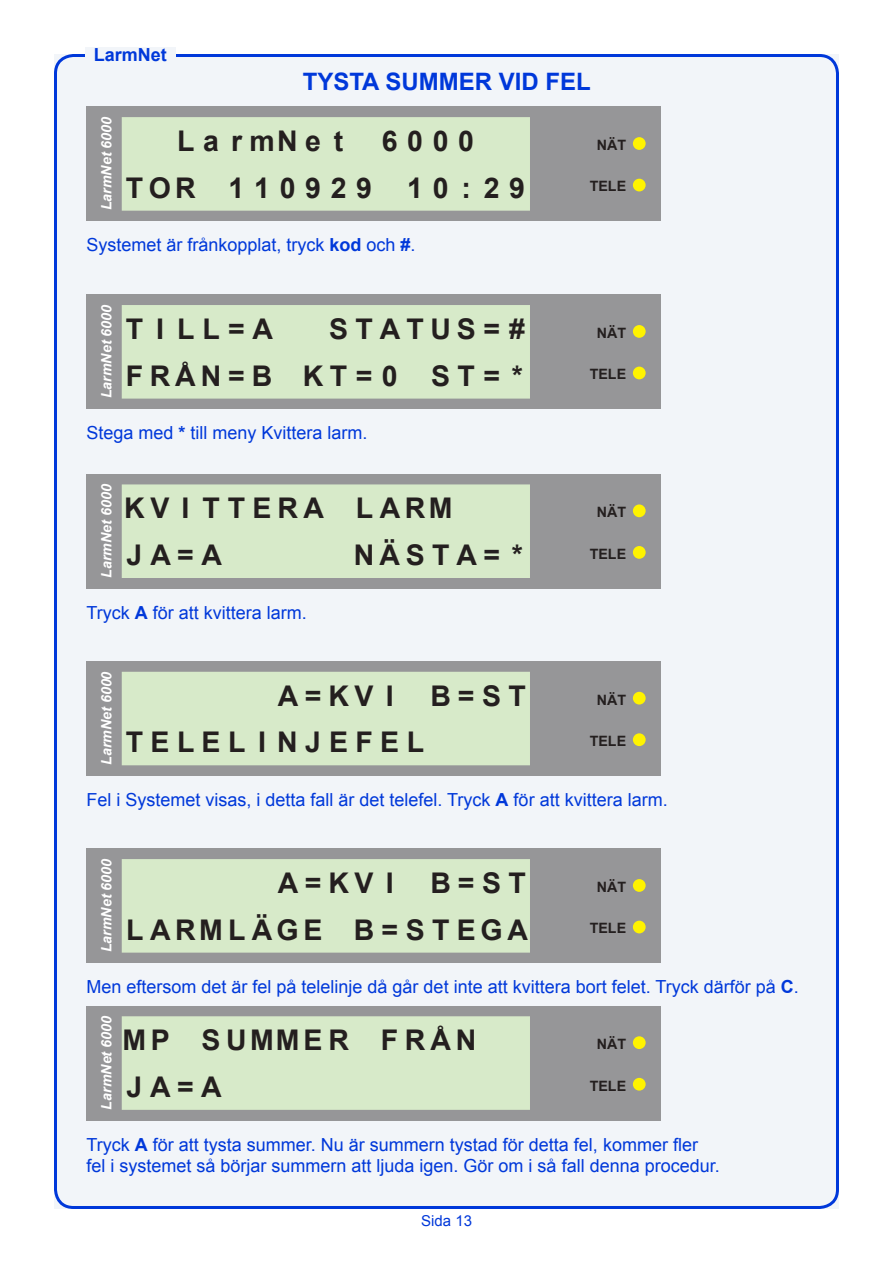
<style>
.page{position:relative;width:893px;height:1263px;background:#fff}
.page>*{position:absolute;margin:0;border:0;box-sizing:border-box;transform-origin:0 0}
.t1{font:700 28.5px/46.8px "Arial";letter-spacing:.24em;color:#241f1f;text-align:right}
.t2{font:700 28.5px/46.8px "Arial";letter-spacing:.18em;color:#241f1f;text-align:right}
.t3{font:700 28.5px/46.8px "Arial";letter-spacing:.34em;color:#241f1f}
.t4{font:700 28.5px/46.8px "Arial";letter-spacing:.2em;color:#241f1f}
.t5{font:700 28.5px/46.8px "Arial";letter-spacing:.175em;color:#241f1f}
.t6{font:700 24px "Arial";color:#0038da}
.t7{font:18px/21.6px "Arial";color:#0038da}
.t8{font:700 18px "Arial";color:#0038da}
.t9{font:15px "Arial";color:#0038da}
.t10{font:italic 700 14.25px "Arial";color:#fff}
.t11{font:700 14.25px "Arial";color:#241f1f}
.s1{font-weight:700}
</style>
<div class="page">
<div style="left:54px;top:54px;width:785px;height:1155px;background:#f2f5f9"></div>
<div style="left:85px;top:47px;width:90px;height:14px;background:#f2f5f9"></div>
<div style="left:86px;top:106px;width:574px;height:115px;background:#969698"></div>
<div style="left:122px;top:117px;width:408px;height:94px;background:#d7eac9"></div>
<div style="left:633px;top:137px;width:13px;height:13px;background:#fff300;border-radius:50%"></div>
<div style="left:633px;top:179px;width:13px;height:12px;background:#fff300;border-radius:50%"></div>
<div style="left:86px;top:294px;width:574px;height:115px;background:#969698"></div>
<div style="left:122px;top:305px;width:408px;height:94px;background:#d7eac9"></div>
<div style="left:633px;top:325px;width:13px;height:13px;background:#fff300;border-radius:50%"></div>
<div style="left:633px;top:367px;width:13px;height:12px;background:#fff300;border-radius:50%"></div>
<div style="left:86px;top:474px;width:574px;height:115px;background:#969698"></div>
<div style="left:122px;top:484px;width:408px;height:94px;background:#d7eac9"></div>
<div style="left:633px;top:504px;width:13px;height:13px;background:#fff300;border-radius:50%"></div>
<div style="left:633px;top:546px;width:13px;height:13px;background:#fff300;border-radius:50%"></div>
<div style="left:86px;top:661px;width:574px;height:115px;background:#969698"></div>
<div style="left:122px;top:672px;width:408px;height:93px;background:#d7eac9"></div>
<div style="left:633px;top:692px;width:13px;height:12px;background:#fff300;border-radius:50%"></div>
<div style="left:633px;top:733px;width:13px;height:13px;background:#fff300;border-radius:50%"></div>
<div style="left:86px;top:848px;width:574px;height:115px;background:#969698"></div>
<div style="left:122px;top:859px;width:408px;height:94px;background:#d7eac9"></div>
<div style="left:633px;top:879px;width:13px;height:13px;background:#fff300;border-radius:50%"></div>
<div style="left:633px;top:921px;width:13px;height:12px;background:#fff300;border-radius:50%"></div>
<div style="left:86px;top:1006px;width:574px;height:114px;background:#969698"></div>
<div style="left:122px;top:1016px;width:408px;height:94px;background:#d7eac9"></div>
<div style="left:633px;top:1036px;width:13px;height:13px;background:#fff300;border-radius:50%"></div>
<div style="left:633px;top:1078px;width:13px;height:12px;background:#fff300;border-radius:50%"></div>
<p class="t8" style="left:94px;top:42px;width:75px">LarmNet</p>
<h2 class="t6" style="left:303px;top:65px;width:290px">TYSTA SUMMER VID FEL</h2>
<p class="t10" style="left:97px;top:210px;width:95px;rotate:-90deg">LarmNet 6000</p>
<h1 class="t3" style="left:126px;top:118px;width:401px;text-indent:256px">6000<br>TOR 110929 10 : 29</h1>
<h1 class="t1" style="left:177px;top:118px;width:168px">La rmNe t</h1>
<p class="t7" style="left:86px;top:234px;width:331px">Systemet är frånkopplat, tryck <span class="s1">kod</span> och <span class="s1">#</span>.</p>
<p class="t10" style="left:97px;top:398px;width:95px;rotate:-90deg">LarmNet 6000</p>
<h1 class="t1" style="left:126px;top:306px;width:401px">STATUS=#<br>FRÅN=B KT=0 ST= *</h1>
<h1 class="t1" style="left:126px;top:306px;width:149px">T I LL=A</h1>
<p class="t7" style="left:86px;top:422px;width:283px">Stega med <span class="s1">*</span> till meny Kvittera larm.</p>
<p class="t10" style="left:97px;top:578px;width:95px;rotate:-90deg">LarmNet 6000</p>
<h1 class="t4" style="left:124px;top:486px;width:330px">KV I TTERA LARM<br>JA=A</h1>
<h1 class="t1" style="left:354px;top:532px;width:170px">NÄSTA= *</h1>
<p class="t7" style="left:86px;top:602px;width:222px">Tryck <span class="s1">A</span> för att kvittera larm.</p>
<p class="t10" style="left:97px;top:765px;width:95px;rotate:-90deg">LarmNet 6000</p>
<h1 class="t1" style="left:278px;top:673px;width:117px">A=KV I</h1>
<h1 class="t1" style="left:430px;top:673px;width:97px">B=ST</h1>
<h1 class="t1" style="left:126px;top:720px;width:300px">TELEL I NJEFEL</h1>
<p class="t11" style="left:597px;top:135px;width:31px">NÄT</p>
<p class="t11" style="left:590px;top:177px;width:38px">TELE</p>
<p class="t11" style="left:597px;top:323px;width:31px">NÄT</p>
<p class="t11" style="left:590px;top:365px;width:38px">TELE</p>
<p class="t11" style="left:597px;top:503px;width:31px">NÄT</p>
<p class="t11" style="left:590px;top:544px;width:38px">TELE</p>
<p class="t11" style="left:597px;top:690px;width:31px">NÄT</p>
<p class="t11" style="left:590px;top:732px;width:38px">TELE</p>
<p class="t7" style="left:86px;top:789px;width:583px">Fel i Systemet visas, i detta fall är det telefel. Tryck <span class="s1">A</span> för att kvittera larm.</p>
<p class="t10" style="left:97px;top:952px;width:95px;rotate:-90deg">LarmNet 6000</p>
<h1 class="t2" style="left:126px;top:860px;width:403px">B=ST<br>LARMLÄGE B=STEGA</h1>
<h1 class="t1" style="left:278px;top:860px;width:117px">A=KV I</h1>
<p class="t11" style="left:597px;top:877px;width:31px">NÄT</p>
<p class="t11" style="left:590px;top:919px;width:38px">TELE</p>
<p class="t7" style="left:86px;top:976px;width:714px">Men eftersom det är fel på telelinje då går det inte att kvittera bort felet. Tryck därför på <span class="s1">C</span>.</p>
<h1 class="t5" style="left:123px;top:1017px;width:355px">MP SUMMER FRÅN<br>JA=A</h1>
<p class="t10" style="left:97px;top:1109px;width:95px;rotate:-90deg">LarmNet 6000</p>
<p class="t11" style="left:597px;top:1034px;width:31px">NÄT</p>
<p class="t11" style="left:590px;top:1076px;width:38px">TELE</p>
<p class="t7" style="left:86px;top:1134px;width:635px">Tryck <span class="s1">A</span> för att tysta summer. Nu är summern tystad för detta fel, kommer fler fel i systemet så börjar summern att ljuda igen. Gör om i så fall denna procedur.</p>
<p class="t9" style="left:421px;top:1211px;width:52px">Sida 13</p>
</div>
